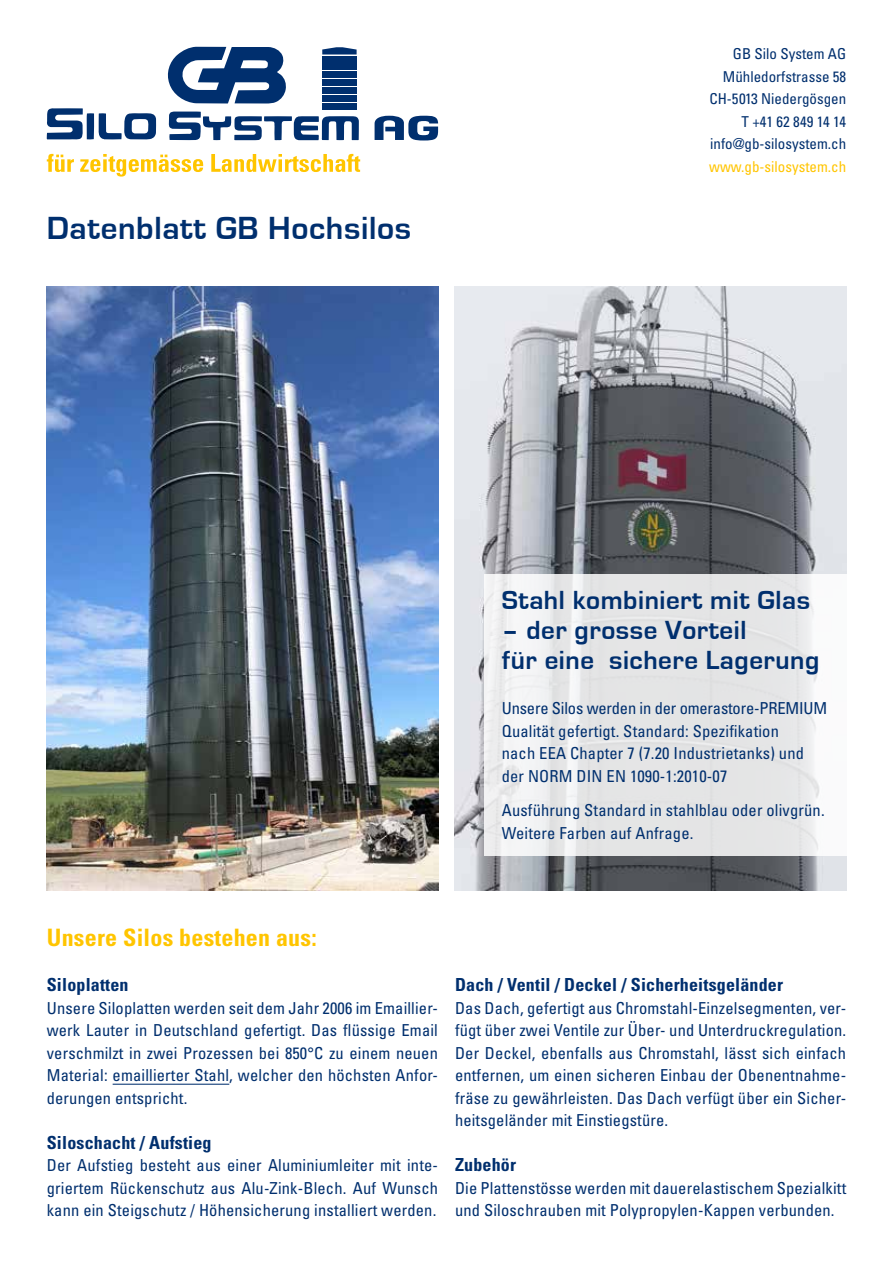
<style>
.page{position:relative;width:893px;height:1263px;background:#fff}
.page>*{position:absolute;margin:0;border:0;box-sizing:border-box;transform-origin:0 0}
.t1{font:700 33px "Eurostile";letter-spacing:.02em;color:#002f6e}
.t2{font:700 27px/30px "Eurostile";letter-spacing:.02em;color:#002f6e}
.t3{font:700 condensed 24px "Univers";letter-spacing:.01em;color:#ffc500}
.t4{font:700 condensed 18px "Univers";letter-spacing:.01em;color:#002f6e}
.t5{font:condensed 16.5px/22.5px "Univers";letter-spacing:.01em;color:#002f6e;text-align:justify}
.t6{font:condensed 15px/22.5px "Univers";color:#002f6e;text-align:right}
.t7{font:condensed 15px "Univers";color:#ffc500}
</style>
<div class="page">
<img style="left:47px;top:286px;width:391px;height:604px">
<img style="left:455px;top:286px;width:391px;height:604px">
<div style="left:322px;top:56px;width:35px;height:6px;background:#002f6e"></div>
<svg style="left:322px;top:47px;width:35px;height:8px"></svg>
<div style="left:322px;top:103px;width:35px;height:6px;background:#002f6e"></div>
<div style="left:322px;top:88px;width:35px;height:6px;background:#002f6e"></div>
<div style="left:322px;top:95px;width:35px;height:6px;background:#002f6e"></div>
<div style="left:322px;top:64px;width:35px;height:6px;background:#002f6e"></div>
<div style="left:322px;top:80px;width:35px;height:6px;background:#002f6e"></div>
<div style="left:322px;top:72px;width:35px;height:6px;background:#002f6e"></div>
<svg style="left:167px;top:47px;width:119px;height:56px"></svg>
<svg style="left:169px;top:111px;width:190px;height:29px"></svg>
<svg style="left:375px;top:116px;width:63px;height:25px"></svg>
<svg style="left:47px;top:108px;width:109px;height:32px"></svg>
<svg style="left:47px;top:154px;width:313px;height:23px"></svg>
<hr style="left:113px;top:1084px;width:116px;height:1px;background:#002f6e">
<svg style="left:485px;top:574px;width:361px;height:282px;fill:#e5e5e6"></svg>
<h1 class="t1" style="left:47px;top:210px;width:366px">Datenblatt GB Hochsilos</h1>
<p class="t6" style="left:709px;top:42px;width:138px">GB Silo System AG<br>Mühledorfstrasse 58<br>CH-5013 Niedergösgen<br>T +41 62 849 14 14 info@gb-silosystem.ch</p>
<p class="t7" style="left:709px;top:157px;width:138px">www.gb-silosystem.ch</p>
<h2 class="t2" style="left:502px;top:586px;width:310px">Stahl kombiniert mit Glas</h2>
<h2 class="t2" style="left:502px;top:616px;width:319px">– der grosse Vorteil<br>für eine sichere Lagerung</h2>
<p class="t5" style="left:502px;top:696px;width:327px;text-align:left">Unsere Silos werden in der omerastore-PREMIUM Qualität gefertigt. Standard: Spezifikation<br>nach EEA Chapter 7 (7.20 Industrietanks) und der NORM DIN EN 1090-1:2010-07</p>
<p class="t5" style="left:502px;top:798px;width:324px">Ausführung Standard in stahlblau oder olivgrün.<br>Weitere Farben auf Anfrage.</p>
<h3 class="t3" style="left:47px;top:923px;width:271px">Unsere Silos bestehen aus:</h3>
<p class="t4" style="left:47px;top:974px;width:83px">Siloplatten</p>
<p class="t5" style="left:47px;top:996px;width:393px">Unsere Siloplatten werden seit dem Jahr 2006 im Emaillier&shy;werk Lauter in Deutschland gefertigt. Das flüssige Email verschmilzt in zwei Prozessen bei 850°C zu einem neuen Material: emaillierter Stahl, welcher den höchsten Anfor&shy;derungen entspricht.</p>
<p class="t4" style="left:47px;top:1131px;width:166px">Siloschacht / Aufstieg</p>
<p class="t5" style="left:47px;top:1154px;width:393px">Der Aufstieg besteht aus einer Aluminiumleiter mit inte&shy;griertem Rückenschutz aus Alu-Zink-Blech. Auf Wunsch kann ein Steigschutz / Höhensicherung installiert werden.</p>
<p class="t4" style="left:455px;top:974px;width:330px">Dach / Ventil / Deckel / Sicherheitsgeländer</p>
<p class="t5" style="left:455px;top:996px;width:393px">Das Dach, gefertigt aus Chromstahl-Einzelsegmenten, ver&shy;fügt über zwei Ventile zur Über- und Unterdruckregulation.<br>Der Deckel, ebenfalls aus Chromstahl, lässt sich einfach entfernen, um einen sicheren Einbau der Obenentnahme&shy;fräse zu gewährleisten. Das Dach verfügt über ein Sicher&shy;heitsgeländer mit Einstiegstüre.</p>
<p class="t4" style="left:455px;top:1154px;width:63px">Zubehör</p>
<p class="t5" style="left:455px;top:1176px;width:393px">Die Plattenstösse werden mit dauerelastischem Spezialkitt und Siloschrauben mit Polypropylen-Kappen verbunden.</p>
</div>
